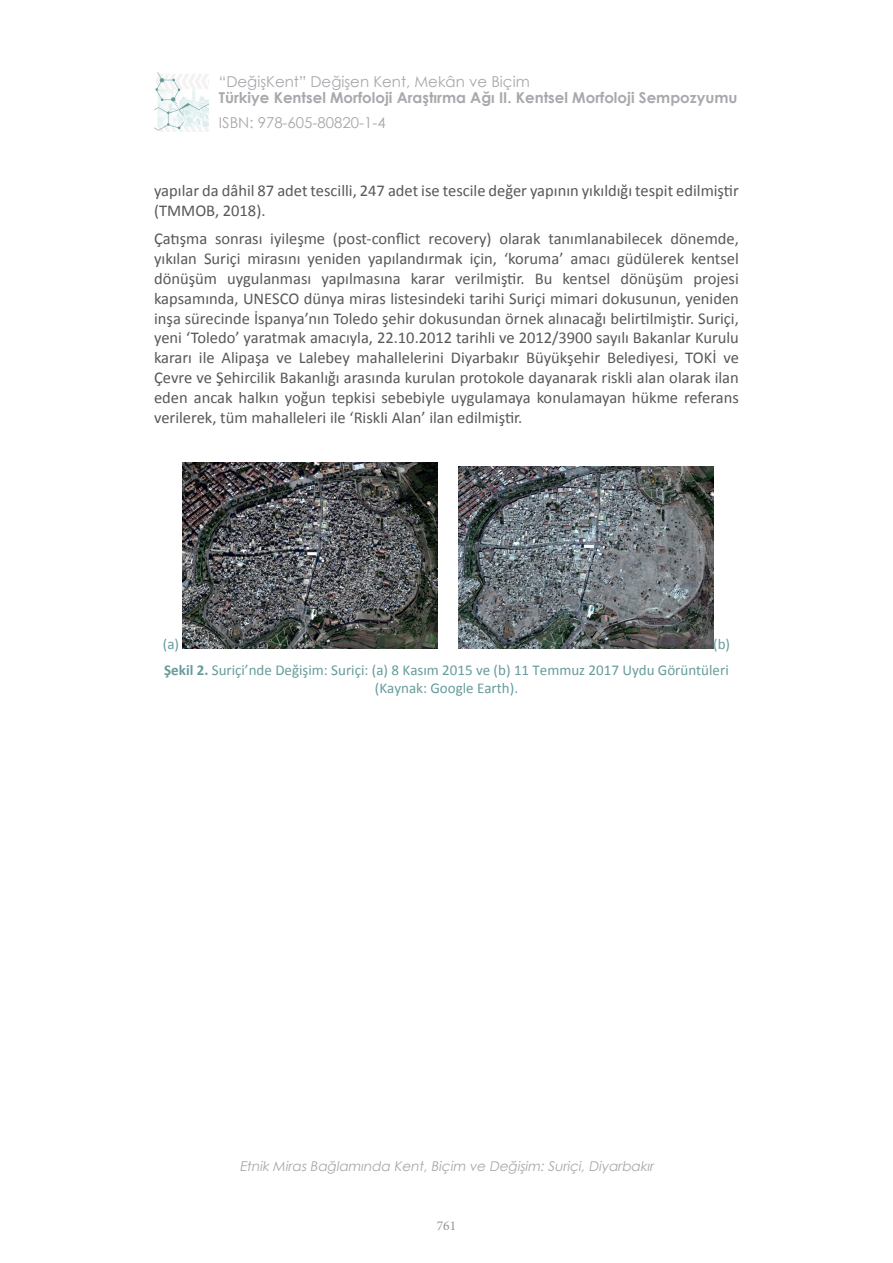
<style>
.page{position:relative;width:893px;height:1263px;background:#fff}
.page>*{position:absolute;margin:0;border:0;box-sizing:border-box;transform-origin:0 0}
.t1{font:16.5px/19.8px "Calibri";color:#57585a}
.t2{font:15px/26.5px "Calibri";color:#669b9b;text-align:right}
.t3{font:700 15px "Century Gothic";color:#a8a9ad}
.t4{font:15px "Century Gothic";color:#a8a9ad}
.t5{font:italic 13.5px "Century Gothic";color:#a8a9ad}
.t6{font:13.5px "Minion Pro";color:#939598}
.s1{font-weight:700}
</style>
<div class="page">
<img style="left:154px;top:72px;width:54px;height:59px">
<img style="left:183px;top:462px;width:255px;height:187px">
<img style="left:458px;top:467px;width:255px;height:182px">
<p class="t4" style="left:219px;top:72px;width:312px">“DeğişKent” Değişen Kent, Mekân ve Biçim</p>
<p class="t3" style="left:219px;top:92px;width:520px">Türkiye Kentsel Morfoloji Araştırma Ağı II. Kentsel Morfoloji Sempozyumu</p>
<p class="t4" style="left:219px;top:113px;width:168px">ISBN: 978-605-80820-1-4</p>
<p class="t1" style="left:154px;top:182px;width:586px">yapılar da dâhil 87 adet tescilli, 247 adet ise tescile değer yapının yıkıldığı tespit edilmiştir (TMMOB, 2018).</p>
<p class="t1" style="left:154px;top:230px;width:586px;text-align:justify">Çatışma sonrası iyileşme (post-conflict recovery) olarak tanımlanabilecek dönemde, yıkılan Suriçi mirasını yeniden yapılandırmak için, ‘koruma’ amacı güdülerek kentsel dönüşüm uygulanması yapılmasına karar verilmiştir. Bu kentsel dönüşüm projesi kapsamında, UNESCO dünya miras listesindeki tarihi Suriçi mimari dokusunun, yeniden inşa sürecinde İspanya’nın Toledo şehir dokusundan örnek alınacağı belirtilmiştir. Suriçi, yeni ‘Toledo’ yaratmak amacıyla, 22.10.2012 tarihli ve 2012/3900 sayılı Bakanlar Kurulu kararı ile Alipaşa ve Lalebey mahallelerini Diyarbakır Büyükşehir Belediyesi, TOKİ ve Çevre ve Şehircilik Bakanlığı arasında kurulan protokole dayanarak riskli alan olarak ilan eden ancak halkın yoğun tepkisi sebebiyle uygulamaya konulamayan hükme referans verilerek, tüm mahalleleri ile ‘Riskli Alan’ ilan edilmiştir.</p>
<p class="t2" style="left:163px;top:632px;width:18px">(a)</p>
<p class="t2" style="left:164px;top:632px;width:567px">(b)<br><span class="s1">Şekil 2.</span> Suriçi’nde Değişim: Suriçi: (a) 8 Kasım 2015 ve (b) 11 Temmuz 2017 Uydu Görüntüleri</p>
<p class="t2" style="left:375px;top:676px;width:145px">(Kaynak: Google Earth).</p>
<p class="t5" style="left:239px;top:1157px;width:418px">Etnik Miras Bağlamında Kent, Biçim ve Değişim: Suriçi, Diyarbakır</p>
<p class="t6" style="left:437px;top:1216px;width:21px">761</p>
</div>
